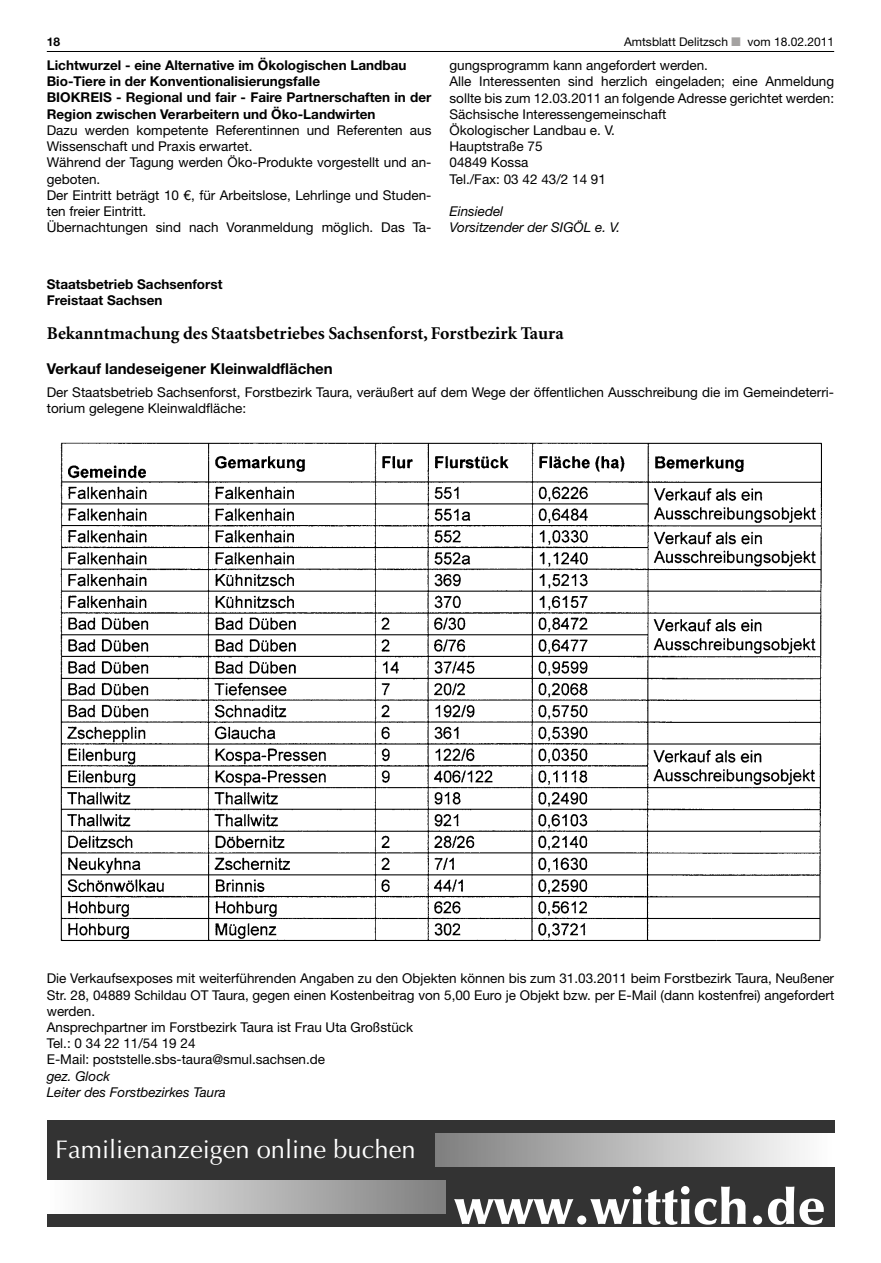
<style>
.page{position:relative;width:881px;height:1263px;background:#fff}
.page>*{position:absolute;margin:0;border:0;box-sizing:border-box;transform-origin:0 0}
.t1{font:900 51px "Optima LT";color:#fff}
.t2{font:25.5px "Optima LT";color:#fff}
.t3{font:700 18px "Minion";color:#000}
.t4{font:700 15px "Helvetica Neue LT";color:#000}
.t5{font:13.5px/16.2px "Helvetica Neue LT";color:#000}
.t6{font:700 13.5px/16.2px "Helvetica Neue LT";color:#000}
.t7{font:italic 13.5px/16.2px "Helvetica Neue LT";color:#000}
.t8{font:12px "Helvetica Neue LT";color:#000}
.t9{font:700 12px "Helvetica Neue LT";color:#000}
</style>
<div class="page">
<hr style="left:47px;top:51px;width:786px;height:1px;background:#000">
<img style="left:60px;top:442px;width:762px;height:499px">
<div style="left:47px;top:1120px;width:786px;height:107px;background:#333"></div>
<div style="left:47px;top:1180px;width:398px;height:33px;background:linear-gradient(to right,#fff,#7f7f7f)"></div>
<div style="left:435px;top:1133px;width:398px;height:33px;background:linear-gradient(to right,#7f7f7f,#fefefe)"></div>
<p class="t9" style="left:47px;top:34px;width:15px">18</p>
<p class="t8" style="left:624px;top:34px;width:105px">Amtsblatt Delitzsch</p>
<p class="t8" style="left:747px;top:34px;width:88px">vom 18.02.2011</p>
<p class="t6" style="left:47px;top:57px;width:386px">Lichtwurzel - eine Alternative im Ökologischen Landbau Bio-Tiere in der Konventionalisierungsfalle<br>BIOKREIS - Regional und fair - Faire Partnerschaften in der Region zwischen Verarbeitern und Öko-Landwirten</p>
<p class="t5" style="left:47px;top:122px;width:386px">Dazu werden kompetente Referentinnen und Referenten aus Wissenschaft und Praxis erwartet.<br>Während der Tagung werden Öko-Produkte vorgestellt und an&shy;geboten.<br>Der Eintritt beträgt 10 €, für Arbeitslose, Lehrlinge und Studen&shy;ten freier Eintritt.<br>Übernachtungen sind nach Voranmeldung möglich. Das Ta-</p>
<p class="t5" style="left:449px;top:57px;width:386px">gungsprogramm kann angefordert werden.<br>Alle Interessenten sind herzlich eingeladen; eine Anmeldung sollte bis zum 12.03.2011 an folgende Adresse gerichtet werden:<br>Sächsische Interessengemeinschaft<br>Ökologischer Landbau e. V.<br>Hauptstraße 75<br>04849 Kossa<br>Tel./Fax: 03 42 43/2 14 91</p>
<p class="t7" style="left:449px;top:203px;width:172px">Einsiedel<br>Vorsitzender der SIGÖL e. V.</p>
<p class="t6" style="left:47px;top:276px;width:177px">Staatsbetrieb Sachsenforst<br>Freistaat Sachsen</p>
<h3 class="t3" style="left:47px;top:324px;width:518px">Bekanntmachung des Staatsbetriebes Sachsenforst, Forstbezirk Taura</h3>
<p class="t4" style="left:47px;top:360px;width:287px">Verkauf landeseigener Kleinwaldflächen</p>
<p class="t5" style="left:47px;top:384px;width:788px">Der Staatsbetrieb Sachsenforst, Forstbezirk Taura, veräußert auf dem Wege der öffentlichen Ausschreibung die im Gemeindeterri&shy;torium gelegene Kleinwaldfläche:</p>
<p class="t5" style="left:47px;top:970px;width:788px">Die Verkaufsexposes mit weiterführenden Angaben zu den Objekten können bis zum 31.03.2011 beim Forstbezirk Taura, Neußener Str. 28, 04889 Schildau OT Taura, gegen einen Kostenbeitrag von 5,00 Euro je Objekt bzw. per E-Mail (dann kostenfrei) angefordert werden.<br>Ansprechpartner im Forstbezirk Taura ist Frau Uta Großstück<br>Tel.: 0 34 22 11/54 19 24<br>E-Mail: poststelle.sbs-taura@smul.sachsen.de</p>
<p class="t7" style="left:47px;top:1067px;width:180px">gez. Glock<br>Leiter des Forstbezirkes Taura</p>
<h2 class="t2" style="left:55px;top:1135px;width:361px">Familienanzeigen online buchen</h2>
<h1 class="t1" style="left:454px;top:1177px;width:373px">www.wittich.de</h1>
</div>
